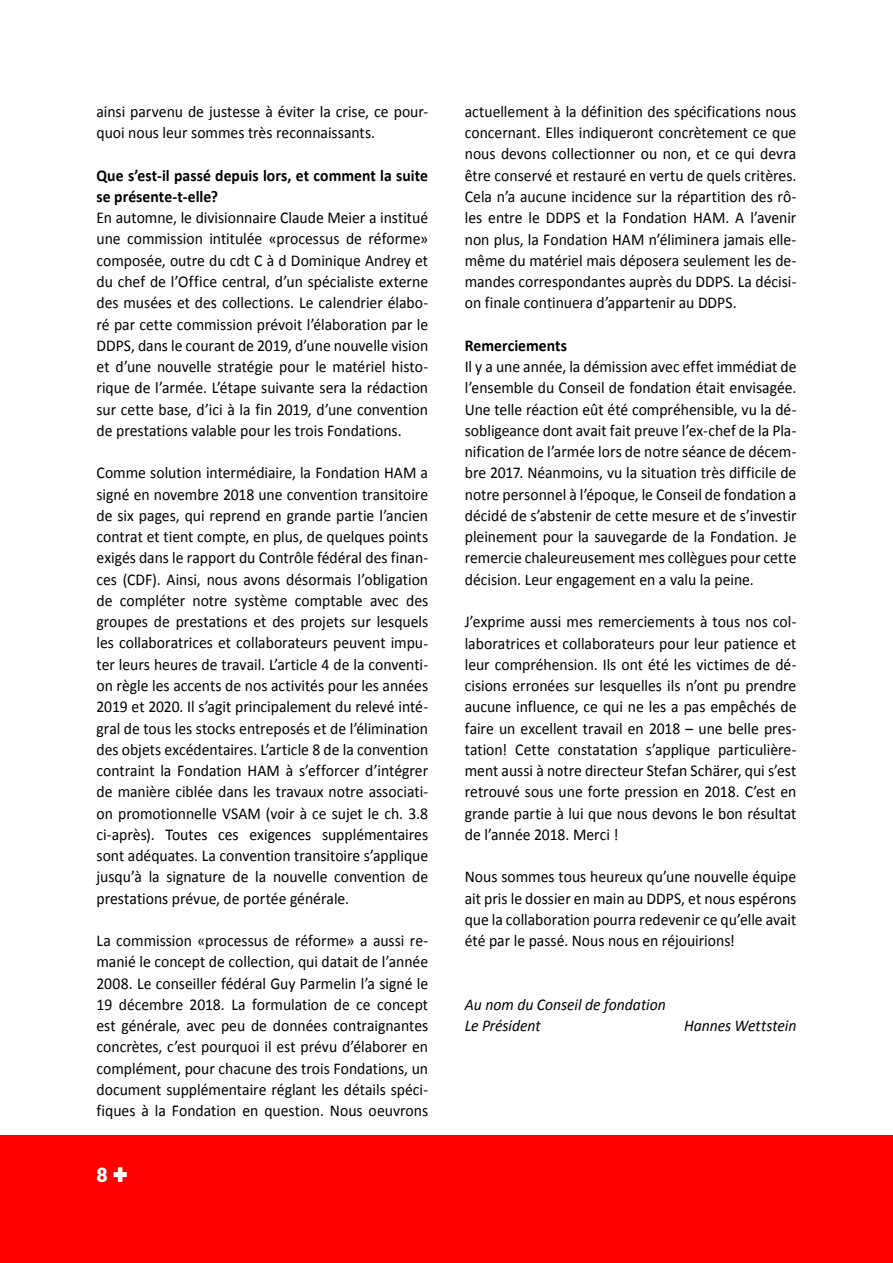
<style>
.page{position:relative;width:893px;height:1263px;background:#fff}
.page>*{position:absolute;margin:0;border:0;box-sizing:border-box;transform-origin:0 0}
.t1{font:700 21px "Gill Sans";color:#fff;scale:.9 1}
.t2{font:16.5px/21.3px "Calibri";color:#000;text-align:justify;scale:.95 1}
.t3{font:700 16.5px/21.3px "Calibri";color:#000;scale:.95 1}
.t4{font:italic 16.5px/21.3px "Calibri";letter-spacing:-.005em;color:#000;scale:.95 1}
</style>
<div class="page">
<div style="left:0;top:1135px;width:893px;height:128px;background:#f00"></div>
<p class="t2" style="left:97px;top:101px;width:351px">ainsi parvenu de justesse à éviter la crise, ce pour&shy;quoi nous leur sommes très reconnaissants.</p>
<p class="t3" style="left:97px;top:165px;width:351px">Que s’est-il passé depuis lors, et comment la suite se présente-t-elle?</p>
<p class="t2" style="left:97px;top:207px;width:351px">En automne, le divisionnaire Claude Meier a institué une commission intitulée «processus de réforme» composée, outre du cdt C à d Dominique Andrey et du chef de l’Office central, d’un spécialiste externe des musées et des collections. Le calendrier élabo&shy;ré par cette commission prévoit l’élaboration par le DDPS, dans le courant de 2019, d’une nouvelle vision et d’une nouvelle stratégie pour le matériel histo&shy;rique de l’armée. L’étape suivante sera la rédaction sur cette base, d’ici à la fin 2019, d’une convention de prestations valable pour les trois Fondations.</p>
<p class="t2" style="left:97px;top:463px;width:351px">Comme solution intermédiaire, la Fondation HAM a signé en novembre 2018 une convention transitoire de six pages, qui reprend en grande partie l’ancien contrat et tient compte, en plus, de quelques points exigés dans le rapport du Contrôle fédéral des finan&shy;ces (CDF). Ainsi, nous avons désormais l’obligation de compléter notre système comptable avec des groupes de prestations et des projets sur lesquels les collaboratrices et collaborateurs peuvent impu&shy;ter leurs heures de travail. L’article 4 de la conventi&shy;on règle les accents de nos activités pour les années 2019 et 2020. Il s’agit principalement du relevé inté&shy;gral de tous les stocks entreposés et de l’élimination des objets excédentaires. L’article 8 de la convention contraint la Fondation HAM à s’efforcer d’intégrer de manière ciblée dans les travaux notre associati&shy;on promotionnelle VSAM (voir à ce sujet le ch. 3.8 ci-après). Toutes ces exigences supplémentaires sont adéquates. La convention transitoire s’applique jusqu’à la signature de la nouvelle convention de prestations prévue, de portée générale.</p>
<p class="t2" style="left:97px;top:930px;width:351px">La commission «processus de réforme» a aussi re&shy;manié le concept de collection, qui datait de l’année 2008. Le conseiller fédéral Guy Parmelin l’a signé le 19 décembre 2018. La formulation de ce concept est générale, avec peu de données contraignantes concrètes, c’est pourquoi il est prévu d’élaborer en complément, pour chacune des trois Fondations, un document supplémentaire réglant les détails spéci&shy;fiques à la Fondation en question. Nous oeuvrons</p>
<p class="t1" style="left:97px;top:1167px;width:36px">8 ✚</p>
<p class="t2" style="left:465px;top:101px;width:351px">actuellement à la définition des spécifications nous concernant. Elles indiqueront concrètement ce que nous devons collectionner ou non, et ce qui devra être conservé et restauré en vertu de quels critères.<br>Cela n’a aucune incidence sur la répartition des rô&shy;les entre le DDPS et la Fondation HAM. A l’avenir non plus, la Fondation HAM n’éliminera jamais elle&shy;même du matériel mais déposera seulement les de&shy;mandes correspondantes auprès du DDPS. La décisi&shy;on finale continuera d’appartenir au DDPS.</p>
<p class="t3" style="left:465px;top:335px;width:109px">Remerciements</p>
<p class="t2" style="left:465px;top:356px;width:351px">Il y a une année, la démission avec effet immédiat de l’ensemble du Conseil de fondation était envisagée.<br>Une telle réaction eût été compréhensible, vu la dé&shy;sobligeance dont avait fait preuve l’ex-chef de la Pla&shy;nification de l’armée lors de notre séance de décem&shy;bre 2017. Néanmoins, vu la situation très difficile de notre personnel à l’époque, le Conseil de fondation a décidé de s’abstenir de cette mesure et de s’investir pleinement pour la sauvegarde de la Fondation. Je remercie chaleureusement mes collègues pour cette décision. Leur engagement en a valu la peine.</p>
<p class="t2" style="left:465px;top:611px;width:351px">J’exprime aussi mes remerciements à tous nos col&shy;laboratrices et collaborateurs pour leur patience et leur compréhension. Ils ont été les victimes de dé&shy;cisions erronées sur lesquelles ils n’ont pu prendre aucune influence, ce qui ne les a pas empêchés de faire un excellent travail en 2018 – une belle pres&shy;tation! Cette constatation s’applique particulière&shy;ment aussi à notre directeur Stefan Schärer, qui s’est retrouvé sous une forte pression en 2018. C’est en grande partie à lui que nous devons le bon résultat de l’année 2018. Merci !</p>
<p class="t2" style="left:465px;top:867px;width:351px">Nous sommes tous heureux qu’une nouvelle équipe ait pris le dossier en main au DDPS, et nous espérons que la collaboration pourra redevenir ce qu’elle avait été par le passé. Nous nous en réjouirions!</p>
<p class="t4" style="left:465px;top:994px;width:213px">Au nom du Conseil de fondation<br>Le Président</p>
<p class="t4" style="left:684px;top:1015px;width:120px">Hannes Wettstein</p>
</div>
